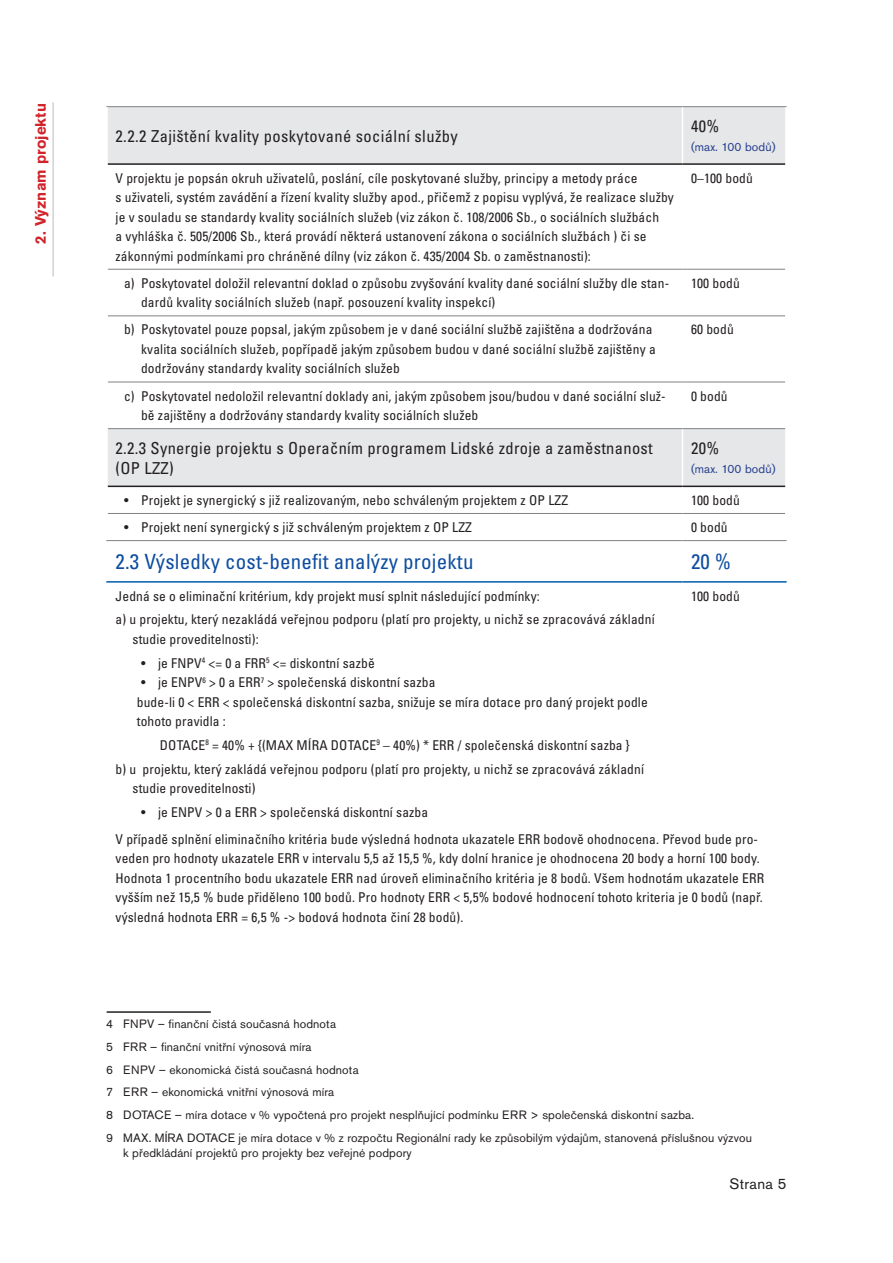
<style>
.page{position:relative;width:893px;height:1263px;background:#fff}
.page>*{position:absolute;margin:0;border:0;box-sizing:border-box;transform-origin:0 0}
.t1{font:condensed 21px "Univers CE";letter-spacing:.01em;color:#0d4da1}
.t2{font:condensed 16.5px/19.8px "Univers CE";letter-spacing:.02em;color:#231f20}
.t3{font:700 15px "Akzidenz Grotesk Pro";letter-spacing:.01em;color:#d1232a}
.t4{font:15px "Akzidenz Grotesk Pro";letter-spacing:.025em;color:#231f20}
.t5{font:condensed 13.5px/19.5px "Univers CE";letter-spacing:.01em;color:#231f20}
.t6{font:12px/23px "Akzidenz Grotesk Pro";letter-spacing:.01em;color:#231f20}
.t7{font:12px "Akzidenz Grotesk Pro";letter-spacing:.01em;color:#253f8e}
</style>
<div class="page">
<hr style="left:52px;top:102px;width:2px;height:174px;background:#d1d2d4">
<svg style="left:108px;top:107px;width:677px;height:379px"></svg>
<hr style="left:682px;top:107px;width:1px;height:56px;background:#fff">
<hr style="left:682px;top:165px;width:1px;height:104px;background:#fff">
<hr style="left:682px;top:270px;width:1px;height:45px;background:#fff">
<hr style="left:682px;top:316px;width:1px;height:66px;background:#fff">
<hr style="left:682px;top:382px;width:1px;height:46px;background:#fff">
<hr style="left:682px;top:429px;width:1px;height:57px;background:#fff">
<hr style="left:108px;top:269px;width:574px;height:1px;background:#808285">
<hr style="left:682px;top:269px;width:103px;height:1px;background:#808285">
<hr style="left:108px;top:315px;width:574px;height:1px;background:#808285">
<hr style="left:682px;top:315px;width:103px;height:1px;background:#808285">
<hr style="left:108px;top:382px;width:574px;height:1px;background:#808285">
<hr style="left:682px;top:382px;width:103px;height:1px;background:#808285">
<hr style="left:108px;top:513px;width:574px;height:1px;background:#808285">
<hr style="left:682px;top:513px;width:103px;height:1px;background:#808285">
<hr style="left:106px;top:540px;width:576px;height:1px;background:#808285">
<hr style="left:682px;top:540px;width:105px;height:1px;background:#808285">
<hr style="left:106px;top:581px;width:576px;height:2px;background:#015dab">
<hr style="left:682px;top:581px;width:105px;height:2px;background:#015dab">
<hr style="left:108px;top:428px;width:574px;height:1px;background:#808285">
<hr style="left:682px;top:428px;width:103px;height:1px;background:#808285">
<hr style="left:108px;top:486px;width:574px;height:1px;background:#231f20">
<hr style="left:682px;top:486px;width:103px;height:1px;background:#231f20">
<hr style="left:106px;top:106px;width:576px;height:1px;background:#808285">
<hr style="left:682px;top:106px;width:105px;height:1px;background:#808285">
<hr style="left:108px;top:163px;width:574px;height:2px;background:#231f20">
<hr style="left:682px;top:163px;width:103px;height:2px;background:#231f20">
<hr style="left:107px;top:1011px;width:104px;height:2px;background:#231f20">
<p class="t3" style="left:31px;top:243px;width:142px;rotate:-90deg">2. Význam projektu</p>
<p class="t2" style="left:116px;top:126px;width:344px">2.2.2 Zajištění kvality poskytované sociální služby</p>
<p class="t2" style="left:691px;top:116px;width:30px">40%</p>
<p class="t7" style="left:691px;top:139px;width:86px">(max. 100 bodů)</p>
<p class="t5" style="left:116px;top:168px;width:560px">V projektu je popsán okruh uživatelů, poslání, cíle poskytované služby, principy a metody práce<br>s uživateli, systém zavádění a řízení kvality služby apod., přičemž z popisu vyplývá, že realizace služby je v souladu se standardy kvality sociálních služeb (viz zákon č. 108/2006 Sb., o sociálních službách<br>a vyhláška č. 505/2006 Sb., která provádí některá ustanovení zákona o sociálních službách ) či se zákonnými podmínkami pro chráněné dílny (viz zákon č. 435/2004 Sb. o zaměstnanosti):</p>
<p class="t5" style="left:691px;top:168px;width:63px">0–100 bodů</p>
<p class="t5" style="left:141px;top:274px;width:530px;text-indent:-17px">a) Poskytovatel doložil relevantní doklad o způsobu zvyšování kvality dané sociální služby dle stan&shy;dardů kvality sociálních služeb (např. posouzení kvality inspekcí)</p>
<p class="t5" style="left:691px;top:274px;width:50px">100 bodů</p>
<p class="t5" style="left:141px;top:320px;width:516px;text-indent:-17px">b) Poskytovatel pouze popsal, jakým způsobem je v dané sociální službě zajištěna a dodržována kvalita sociálních služeb, popřípadě jakým způsobem budou v dané sociální službě zajištěny a dodržovány standardy kvality sociálních služeb</p>
<p class="t5" style="left:691px;top:320px;width:44px">60 bodů</p>
<p class="t5" style="left:141px;top:386px;width:526px;text-indent:-17px">c) Poskytovatel nedoložil relevantní doklady ani, jakým způsobem jsou/budou v dané sociální služ&shy;bě zajištěny a dodržovány standardy kvality sociálních služeb</p>
<p class="t5" style="left:691px;top:386px;width:38px">0 bodů</p>
<p class="t2" style="left:116px;top:438px;width:539px">2.2.3 Synergie projektu s Operačním programem Lidské zdroje a zaměstnanost (OP LZZ)</p>
<p class="t2" style="left:691px;top:438px;width:30px">20%</p>
<p class="t7" style="left:691px;top:461px;width:86px">(max. 100 bodů)</p>
<p class="t5" style="left:124px;top:491px;width:445px">• Projekt je synergický s již realizovaným, nebo schváleným projektem z OP LZZ</p>
<p class="t5" style="left:691px;top:491px;width:50px">100 bodů</p>
<p class="t5" style="left:124px;top:518px;width:349px">• Projekt není synergický s již schváleným projektem z OP LZZ</p>
<p class="t5" style="left:691px;top:518px;width:38px">0 bodů</p>
<h1 class="t1" style="left:116px;top:550px;width:359px">2.3 Výsledky cost-benefit analýzy projektu</h1>
<h1 class="t1" style="left:691px;top:550px;width:42px">20 %</h1>
<p class="t5" style="left:116px;top:584px;width:541px;line-height:23.7px">Jedná se o eliminační kritérium, kdy projekt musí splnit následující podmínky:<br>a) u projektu, který nezakládá veřejnou podporu (platí pro projekty, u nichž se zpracovává základní</p>
<p class="t5" style="left:133px;top:629px;width:128px">studie proveditelnosti):</p>
<p class="t5" style="left:141px;top:653px;width:235px">• je FNPV<sup>4</sup> &lt;= 0 a FRR<sup>5</sup> &lt;= diskontní sazbě</p>
<p class="t5" style="left:137px;top:673px;width:512px;text-indent:4px">• je ENPV<sup>6</sup> &gt; 0 a ERR<sup>7</sup> &gt; společenská diskontní sazba<br>bude-li 0 &lt; ERR &lt; společenská diskontní sazba, snižuje se míra dotace pro daný projekt podle tohoto pravidla :</p>
<p class="t5" style="left:116px;top:733px;width:530px;line-height:23.7px;text-indent:44px">DOTACE<sup>8</sup> = 40% + {(MAX MÍRA DOTACE<sup>9</sup> – 40%) * ERR / společenská diskontní sazba }<br>b) u projektu, který zakládá veřejnou podporu (platí pro projekty, u nichž se zpracovává základní</p>
<p class="t5" style="left:133px;top:779px;width:124px">studie proveditelnosti)</p>
<p class="t5" style="left:141px;top:802px;width:289px">• je ENPV &gt; 0 a ERR &gt; společenská diskontní sazba</p>
<p class="t5" style="left:691px;top:586px;width:50px">100 bodů</p>
<p class="t5" style="left:116px;top:830px;width:650px">V případě splnění eliminačního kritéria bude výsledná hodnota ukazatele ERR bodově ohodnocena. Převod bude pro&shy;veden pro hodnoty ukazatele ERR v intervalu 5,5 až 15,5 %, kdy dolní hranice je ohodnocena 20 body a horní 100 body.<br>Hodnota 1 procentního bodu ukazatele ERR nad úroveň eliminačního kritéria je 8 bodů. Všem hodnotám ukazatele ERR vyšším než 15,5 % bude přiděleno 100 bodů. Pro hodnoty ERR &lt; 5,5% bodové hodnocení tohoto kriteria je 0 bodů (např. výsledná hodnota ERR = 6,5 % -&gt; bodová hodnota činí 28 bodů).</p>
<p class="t6" style="left:106px;top:1012px;width:647px">4 FNPV – finanční čistá současná hodnota<br>5 FRR – finanční vnitřní výnosová míra<br>6 ENPV – ekonomická čistá současná hodnota<br>7 ERR – ekonomická vnitřní výnosová míra<br>8 DOTACE – míra dotace v % vypočtená pro projekt nesplňující podmínku ERR &gt; společenská diskontní sazba.<br>9 MAX. MÍRA DOTACE je míra dotace v % z rozpočtu Regionální rady ke způsobilým výdajům, stanovená příslušnou výzvou</p>
<p class="t6" style="left:123px;top:1141px;width:290px">k předkládání projektů pro projekty bez veřejné podpory</p>
<p class="t4" style="left:729px;top:1174px;width:59px">Strana 5</p>
</div>
